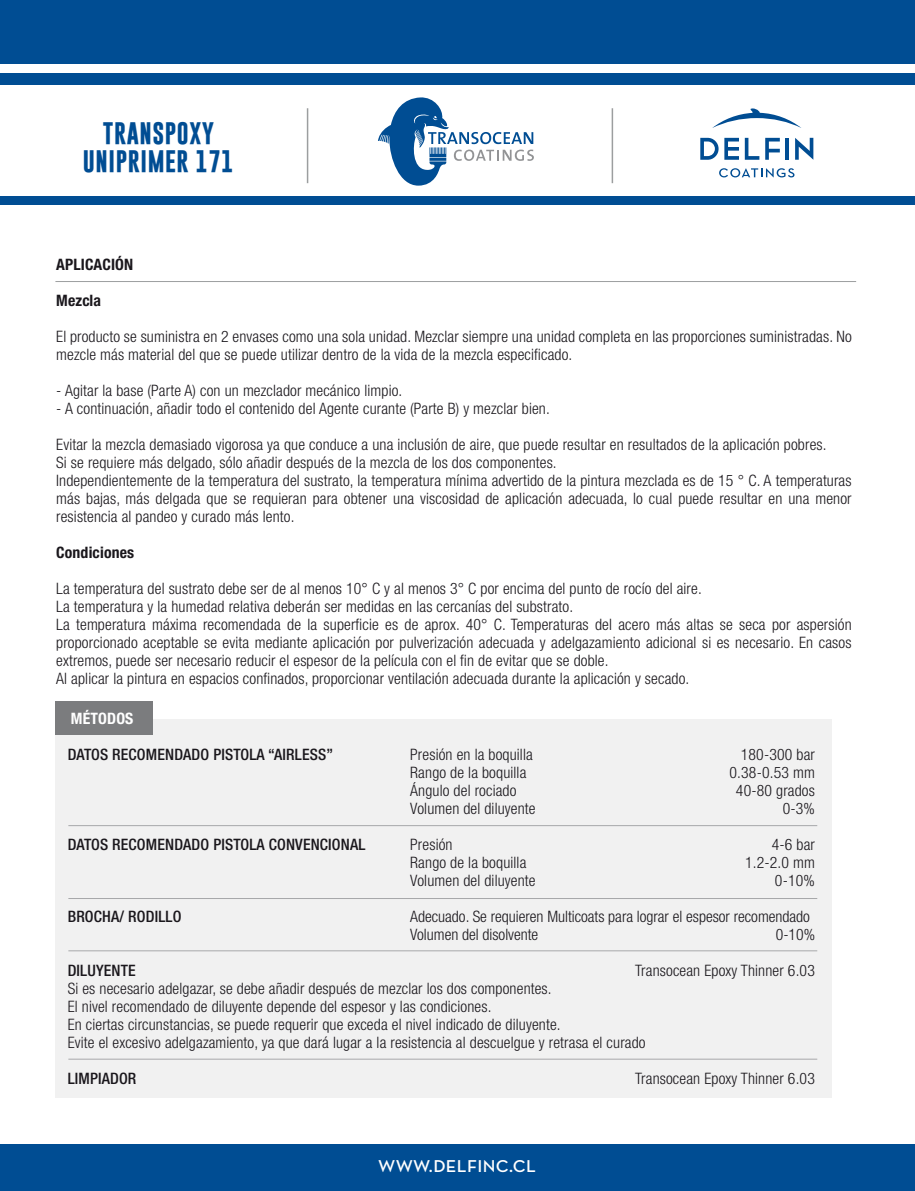
<style>
.page{position:relative;width:915px;height:1191px;background:#fff}
.page>*{position:absolute;margin:0;border:0;box-sizing:border-box;transform-origin:0 0}
.t1{font:700 22.5px/28.5px "Gobold";letter-spacing:.025em;color:#004d93;text-align:center}
.t2{font:600 17.4px "Neutra Text";letter-spacing:.02em;color:#fff}
.t3{font:300 condensed 15.75px/18px "Helvetica Neue LT Std";letter-spacing:.01em;color:#1a171c}
.t4{font:500 condensed 15.75px "Helvetica Neue LT Std";letter-spacing:.01em;color:#1a171c}
.t5{font:700 condensed 15.75px "Helvetica Neue LT Std";letter-spacing:.01em;color:#1a171c}
.t6{font:700 condensed 15.75px "Helvetica Neue LT Std";letter-spacing:.01em;color:#fff}
</style>
<div class="page">
<div style="left:0;top:1144px;width:914px;height:46px;background:#004d93"></div>
<hr style="left:55px;top:281px;width:800px;height:1px;background:#9c9e9f">
<div style="left:55px;top:719px;width:776px;height:378px;background:#f1f1f1"></div>
<hr style="left:68px;top:825px;width:749px;height:1px;background:#a7a8aa">
<hr style="left:68px;top:898px;width:749px;height:1px;background:#a7a8aa">
<hr style="left:68px;top:950px;width:749px;height:1px;background:#a7a8aa">
<hr style="left:68px;top:1058px;width:749px;height:1px;background:#a7a8aa">
<div style="left:55px;top:700px;width:98px;height:34px;background:#7b7c7e"></div>
<div style="left:0;top:0;width:914px;height:85px;background:#004d93"></div>
<div style="left:0;top:196px;width:914px;height:8px;background:#004d93"></div>
<div style="left:0;top:64px;width:914px;height:8px;background:#fff"></div>
<svg style="left:700px;top:138px;width:18px;height:22px"></svg>
<svg style="left:724px;top:138px;width:14px;height:22px"></svg>
<svg style="left:744px;top:138px;width:15px;height:22px"></svg>
<svg style="left:765px;top:138px;width:14px;height:22px"></svg>
<hr style="left:785px;top:138px;width:4px;height:22px;background:#004d93">
<svg style="left:795px;top:138px;width:18px;height:22px"></svg>
<svg style="left:719px;top:168px;width:75px;height:9px"></svg>
<svg style="left:712px;top:108px;width:89px;height:20px"></svg>
<hr style="left:307px;top:108px;width:1px;height:75px;background:#9c9e9f">
<hr style="left:611px;top:108px;width:2px;height:75px;background:#9c9e9f">
<svg style="left:378px;top:97px;width:155px;height:89px"></svg>
<h1 class="t1" style="left:83px;top:119px;width:152px">TRANSPOXY<br>UNIPRIMER 171</h1>
<p class="t5" style="left:56px;top:254px;width:78px">APLICACIÓN</p>
<p class="t5" style="left:56px;top:290px;width:46px">Mezcla</p>
<p class="t3" style="left:56px;top:327px;width:796px">El producto se suministra en 2 envases como una sola unidad. Mezclar siempre una unidad completa en las proporciones suministradas. No mezcle más material del que se puede utilizar dentro de la vida de la mezcla especificado.</p>
<p class="t3" style="left:56px;top:381px;width:347px">- Agitar la base (Parte A) con un mezclador mecánico limpio.</p>
<p class="t3" style="left:56px;top:399px;width:495px">- A continuación, añadir todo el contenido del Agente curante (Parte B) y mezclar bien.</p>
<p class="t3" style="left:56px;top:435px;width:796px">Evitar la mezcla demasiado vigorosa ya que conduce a una inclusión de aire, que puede resultar en resultados de la aplicación pobres.<br>Si se requiere más delgado, sólo añadir después de la mezcla de los dos componentes.<br>Independientemente de la temperatura del sustrato, la temperatura mínima advertido de la pintura mezclada es de 15 ° C. A temperaturas más bajas, más delgada que se requieran para obtener una viscosidad de aplicación adecuada, lo cual puede resultar en una menor resistencia al pandeo y curado más lento.</p>
<p class="t5" style="left:56px;top:542px;width:79px">Condiciones</p>
<p class="t3" style="left:56px;top:579px;width:796px">La temperatura del sustrato debe ser de al menos 10° C y al menos 3° C por encima del punto de rocío del aire.<br>La temperatura y la humedad relativa deberán ser medidas en las cercanías del substrato.<br>La temperatura máxima recomendada de la superficie es de aprox. 40° C. Temperaturas del acero más altas se seca por aspersión proporcionado aceptable se evita mediante aplicación por pulverización adecuada y adelgazamiento adicional si es necesario. En casos extremos, puede ser necesario reducir el espesor de la película con el fin de evitar que se doble.<br>Al aplicar la pintura en espacios confinados, proporcionar ventilación adecuada durante la aplicación y secado.</p>
<p class="t6" style="left:71px;top:709px;width:64px">MÉTODOS</p>
<p class="t4" style="left:68px;top:744px;width:267px">DATOS RECOMENDADO PISTOLA “AIRLESS”</p>
<p class="t3" style="left:410px;top:745px;width:124px">Presión en la boquilla</p>
<p class="t3" style="left:740px;top:745px;width:76px">180-300 bar</p>
<p class="t3" style="left:410px;top:763px;width:118px">Rango de la boquilla</p>
<p class="t3" style="left:729px;top:763px;width:87px">0.38-0.53 mm</p>
<p class="t3" style="left:410px;top:781px;width:108px">Ángulo del rociado</p>
<p class="t3" style="left:735px;top:781px;width:80px">40-80 grados</p>
<p class="t3" style="left:410px;top:799px;width:127px">Volumen del diluyente</p>
<p class="t3" style="left:782px;top:799px;width:34px">0-3%</p>
<p class="t4" style="left:68px;top:834px;width:299px">DATOS RECOMENDADO PISTOLA CONVENCIONAL</p>
<p class="t3" style="left:410px;top:835px;width:44px">Presión</p>
<p class="t3" style="left:771px;top:835px;width:45px">4-6 bar</p>
<p class="t3" style="left:410px;top:853px;width:118px">Rango de la boquilla</p>
<p class="t3" style="left:744px;top:853px;width:71px">1.2-2.0 mm</p>
<p class="t3" style="left:410px;top:871px;width:127px">Volumen del diluyente</p>
<p class="t3" style="left:774px;top:871px;width:41px">0-10%</p>
<p class="t4" style="left:68px;top:906px;width:115px">BROCHA/ RODILLO</p>
<p class="t3" style="left:410px;top:907px;width:401px">Adecuado. Se requieren Multicoats para lograr el espesor recomendado<br>Volumen del disolvente</p>
<p class="t3" style="left:775px;top:925px;width:41px">0-10%</p>
<p class="t4" style="left:68px;top:960px;width:70px">DILUYENTE</p>
<p class="t3" style="left:635px;top:961px;width:181px">Transocean Epoxy Thinner 6.03</p>
<p class="t3" style="left:68px;top:979px;width:579px">Si es necesario adelgazar, se debe añadir después de mezclar los dos componentes.<br>El nivel recomendado de diluyente depende del espesor y las condiciones.<br>En ciertas circunstancias, se puede requerir que exceda el nivel indicado de diluyente.<br>Evite el excesivo adelgazamiento, ya que dará lugar a la resistencia al descuelgue y retrasa el curado</p>
<p class="t4" style="left:68px;top:1068px;width:70px">LIMPIADOR</p>
<p class="t3" style="left:635px;top:1069px;width:181px">Transocean Epoxy Thinner 6.03</p>
<p class="t2" style="left:378px;top:1155px;width:159px">WWW.DELFINC.CL</p>
</div>
